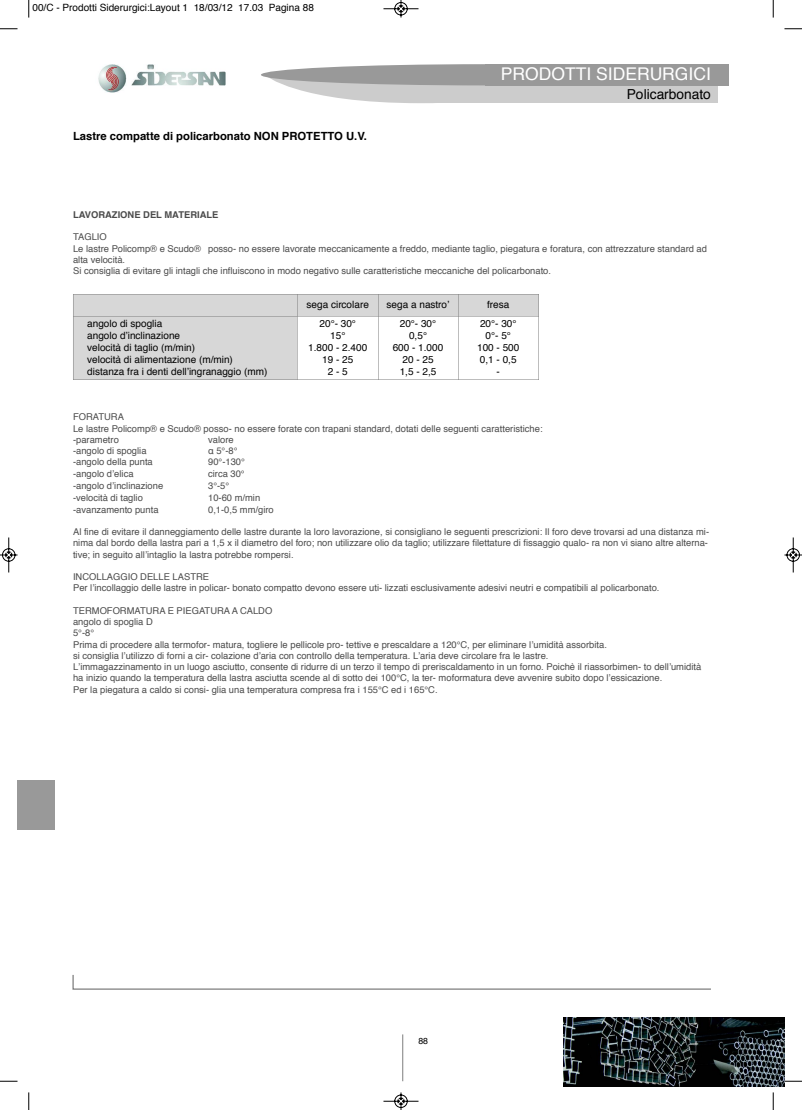
<style>
.page{position:relative;width:802px;height:1110px;background:#fff}
.page>*{position:absolute;margin:0;border:0;box-sizing:border-box;transform-origin:0 0}
.t1{font:17.5px "Helvetica";color:#fff}
.t2{font:13.75px "Helvetica";color:#000}
.t3{font:700 11.25px "Helvetica";color:#000}
.t4{font:10px/12px "Helvetica";color:#000;text-align:center}
.t5{font:9.38px/11.2px "Helvetica";color:#4b4b4b}
.t6{font:700 9.38px "Helvetica";color:#4b4b4b}
.t7{font:8.75px "Helvetica";color:#000}
</style>
<div class="page">
<svg style="left:267px;top:77px;width:146px;height:26px"></svg>
<div style="left:413px;top:81px;width:305px;height:22px;background:#ccc"></div>
<div style="left:261px;top:64px;width:450px;height:21px;background:#999;border-radius:50%"></div>
<img style="left:98px;top:64px;width:128px;height:29px">
<div style="left:485px;top:64px;width:244px;height:21px;background:#999"></div>
<hr style="left:402px;top:1034px;width:1px;height:47px;background:#7e7e7e">
<svg style="left:72px;top:975px;width:639px;height:15px"></svg>
<img style="left:563px;top:1017px;width:221px;height:70px">
<div style="left:18px;top:780px;width:37px;height:50px;background:#999"></div>
<div style="left:73px;top:295px;width:225px;height:21px;background:#d7d7d7"></div>
<div style="left:298px;top:295px;width:80px;height:21px;background:#d7d7d7"></div>
<div style="left:378px;top:295px;width:80px;height:21px;background:#d7d7d7"></div>
<div style="left:458px;top:295px;width:80px;height:21px;background:#d7d7d7"></div>
<div style="left:73px;top:316px;width:225px;height:64px;background:#d7d7d7"></div>
<hr style="left:297px;top:316px;width:1px;height:64px;background:#aaa">
<hr style="left:298px;top:316px;width:1px;height:64px;background:#bdbdbd">
<hr style="left:378px;top:316px;width:1px;height:64px;background:#bdbdbd">
<hr style="left:458px;top:316px;width:1px;height:64px;background:#bdbdbd">
<hr style="left:73px;top:295px;width:224px;height:1px;background:#aaa">
<hr style="left:298px;top:295px;width:80px;height:1px;background:#aaa">
<hr style="left:378px;top:295px;width:80px;height:1px;background:#aaa">
<hr style="left:458px;top:295px;width:80px;height:1px;background:#aaa">
<hr style="left:73px;top:316px;width:224px;height:1px;background:#aaa">
<hr style="left:298px;top:316px;width:80px;height:1px;background:#bdbdbd">
<hr style="left:378px;top:316px;width:80px;height:1px;background:#bdbdbd">
<hr style="left:458px;top:316px;width:80px;height:1px;background:#bdbdbd">
<svg style="left:297px;top:295px;width:2px;height:22px"></svg>
<svg style="left:378px;top:296px;width:1px;height:21px"></svg>
<svg style="left:458px;top:296px;width:1px;height:21px"></svg>
<hr style="left:73px;top:380px;width:224px;height:1px;background:#aaa">
<hr style="left:298px;top:380px;width:80px;height:1px;background:#bdbdbd">
<hr style="left:378px;top:380px;width:80px;height:1px;background:#bdbdbd">
<hr style="left:458px;top:380px;width:80px;height:1px;background:#bdbdbd">
<svg style="left:73px;top:296px;width:1px;height:85px"></svg>
<svg style="left:538px;top:295px;width:1px;height:85px"></svg>
<svg style="left:28px;top:0;width:2px;height:18px"></svg>
<svg style="left:0;top:28px;width:18px;height:2px"></svg>
<svg style="left:773px;top:0;width:1px;height:18px"></svg>
<svg style="left:784px;top:28px;width:18px;height:2px"></svg>
<svg style="left:28px;top:1092px;width:2px;height:18px"></svg>
<svg style="left:0;top:1081px;width:18px;height:1px"></svg>
<svg style="left:773px;top:1092px;width:1px;height:18px"></svg>
<svg style="left:784px;top:1081px;width:18px;height:1px"></svg>
<svg style="left:383px;top:0;width:36px;height:18px"></svg>
<svg style="left:383px;top:1092px;width:36px;height:18px"></svg>
<svg style="left:0;top:537px;width:18px;height:36px"></svg>
<svg style="left:784px;top:537px;width:18px;height:36px"></svg>
<p class="t4" style="left:32px;top:3px;width:283px">00/C - Prodotti Siderurgici:Layout 1 18/03/12 17.03 Pagina 88</p>
<p class="t3" style="left:73px;top:131px;width:295px">Lastre compatte di policarbonato NON PROTETTO U.V.</p>
<h1 class="t1" style="left:501px;top:66px;width:211px">PRODOTTI SIDERURGICI</h1>
<h2 class="t2" style="left:627px;top:88px;width:86px">Policarbonato</h2>
<p class="t6" style="left:73px;top:211px;width:147px">LAVORAZIONE DEL MATERIALE</p>
<p class="t5" style="left:73px;top:232px;width:635px">TAGLIO<br>Le lastre Policomp® e Scudo® posso- no essere lavorate meccanicamente a freddo, mediante taglio, piegatura e foratura, con attrezzature standard ad alta velocità.<br>Si consiglia di evitare gli intagli che influiscono in modo negativo sulle caratteristiche meccaniche del policarbonato.</p>
<p class="t4" style="left:306px;top:299px;width:64px">sega circolare</p>
<p class="t4" style="left:386px;top:299px;width:64px">sega a nastro’</p>
<p class="t4" style="left:487px;top:299px;width:24px">fresa</p>
<p class="t4" style="left:87px;top:318px;width:182px;text-align:left">angolo di spoglia<br>angolo d’inclinazione<br>velocitàdi taglio (m/min)<br>velocitàdi alimentazione (m/min) distanza fra i denti dell’ingranaggio (mm)</p>
<p class="t4" style="left:308px;top:318px;width:60px">20°- 30°<br>15°<br>1.800 - 2.400<br>19 - 25<br>2-5</p>
<p class="t4" style="left:393px;top:318px;width:52px">20°- 30°<br>0,5°<br>600 - 1.000<br>20 - 25<br>1,5 - 2,5</p>
<p class="t4" style="left:477px;top:318px;width:44px">20°- 30°<br>0°- 5°<br>100 - 500<br>0,1 - 0,5 -</p>
<p class="t5" style="left:73px;top:412px;width:471px">FORATURA<br>Le lastre Policomp® e Scudo® posso- no essere forate con trapani standard, dotati delle seguenti caratteristiche: -parametro</p>
<p class="t5" style="left:208px;top:435px;width:27px">valore</p>
<p class="t5" style="left:73px;top:446px;width:75px">-angolo di spoglia</p>
<p class="t5" style="left:208px;top:446px;width:31px">α 5°-8°</p>
<p class="t5" style="left:73px;top:457px;width:81px">-angolo della punta</p>
<p class="t5" style="left:208px;top:457px;width:38px">90°-130°</p>
<p class="t5" style="left:73px;top:469px;width:62px">-angolo d’elica</p>
<p class="t5" style="left:208px;top:469px;width:38px">circa 30°</p>
<p class="t5" style="left:73px;top:481px;width:92px">-angolo d’inclinazione</p>
<p class="t5" style="left:208px;top:481px;width:23px">3°-5°</p>
<p class="t5" style="left:73px;top:493px;width:71px">-velocitàdi taglio</p>
<p class="t5" style="left:208px;top:493px;width:54px">10-60 m/min</p>
<p class="t5" style="left:73px;top:504px;width:87px">-avanzamento punta</p>
<p class="t5" style="left:208px;top:504px;width:67px">0,1-0,5 mm/giro</p>
<p class="t5" style="left:73px;top:527px;width:637px;text-align:justify">Al fine di evitare il danneggiamento delle lastre durante la loro lavorazione, si consigliano le seguenti prescrizioni: Il foro deve trovarsi ad una distanza mi&shy;nima dal bordo della lastra pari a 1,5 x il diametro del foro; non utilizzare olio da taglio; utilizzare filettature di fissaggio qualo- ra non vi siano altre alterna&shy;tive; in seguito all’intaglio la lastra potrebbe rompersi.</p>
<p class="t5" style="left:73px;top:572px;width:588px">INCOLLAGGIO DELLE LASTRE<br>Per l’incollaggio delle lastre in policar- bonato compatto devono essere uti- lizzati esclusivamente adesivi neutri e compatibili al policarbonato.</p>
<p class="t5" style="left:73px;top:606px;width:633px">TERMOFORMATURA E PIEGATURA A CALDO<br>angolo di spoglia D<br>5°-8°<br>Prima di procedere alla termofor- matura, togliere le pellicole pro- tettive e prescaldare a 120°C, per eliminare l’umiditàassorbita.<br>si consiglia l’utilizzo di forni a cir- colazione d’aria con controllo della temperatura. L’aria deve circolare fra le lastre.<br>L’immagazzinamento in un luogo asciutto, consente di ridurre di un terzo il tempo di preriscaldamento in un forno. Poichèil riassorbimen- to dell’umidità ha inizio quando la temperatura della lastra asciutta scende al di sotto dei 100°C, la ter- moformatura deve avvenire subito dopo l’essicazione.<br>Per la piegatura a caldo si consi- glia una temperatura compresa fra i 155°C ed i 165°C.</p>
<p class="t7" style="left:418px;top:1037px;width:11px">88</p>
</div>
